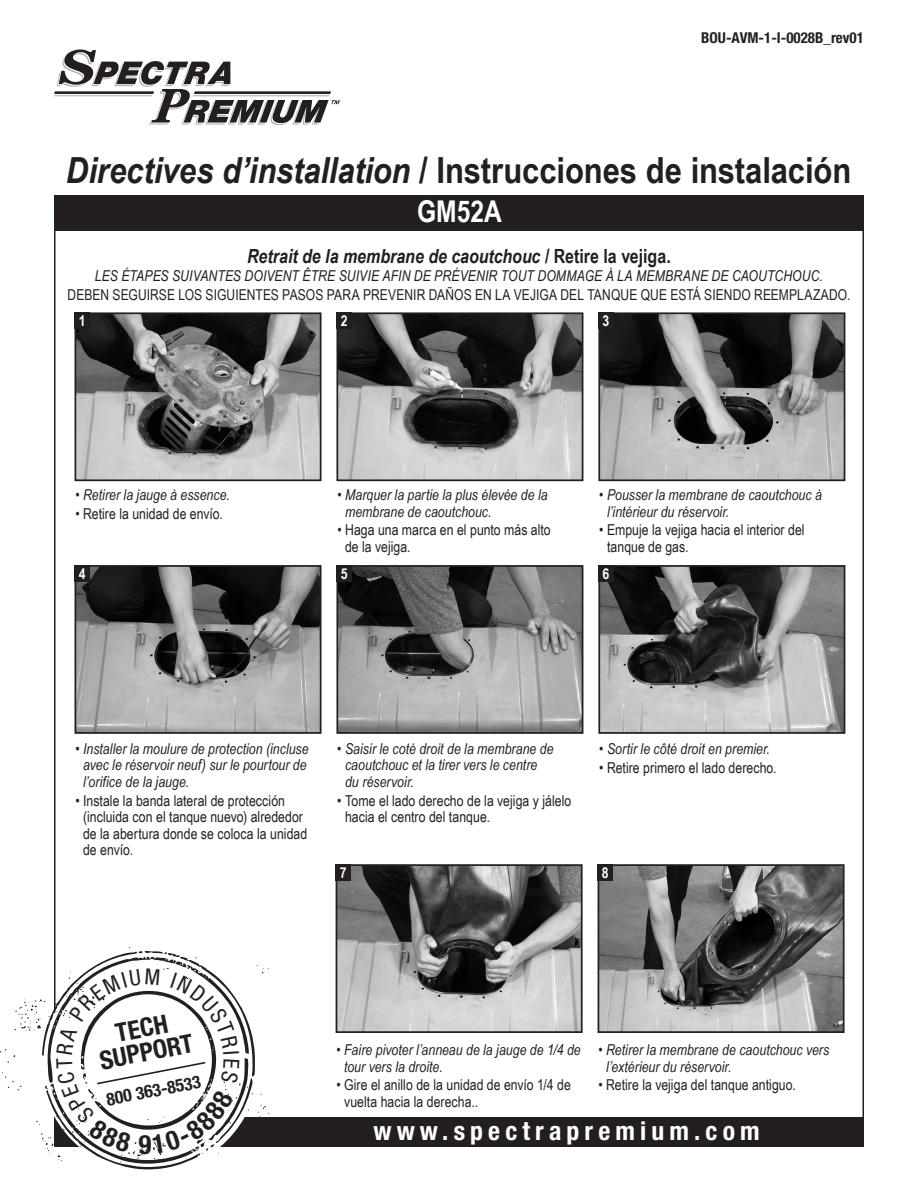
<style>
.page{position:relative;width:918px;height:1188px;background:#fff}
.page>*{position:absolute;margin:0;border:0;box-sizing:border-box;transform-origin:0 0}
.t1{font:700 36px "Arial Narrow";letter-spacing:-.005em;color:#231f20;scale:1.05 1}
.t2{font:700 30px "Arial Narrow";color:#fff}
.t3{font:700 condensed 25.8px "Helvetica Neue";letter-spacing:.2em;color:#fff}
.t4{font:700 condensed 25.8px/24.2px "Helvetica Neue";color:#231f20;text-align:center}
.t5{font:italic 700 19.5px "Arial Narrow";color:#231f20}
.t6{font:700 condensed 17.7px "Helvetica Neue";color:#231f20}
.t7{font:italic 15px/16.5px "Arial Narrow";letter-spacing:.005em;color:#231f20}
.t8{font:15px/16.5px "Arial Narrow";color:#231f20}
.t9{font:700 condensed 15px "Helvetica Neue";color:#231f20}
.t10{font:700 15px "Arial Narrow";color:#fff}
.s1{font-style:italic}
.s2{font-style:normal}
</style>
<div class="page">
<div style="left:54px;top:1117px;width:810px;height:29px;background:#231f20"></div>
<svg style="left:54px;top:50px;width:286px;height:75px"></svg>
<div style="left:54px;top:196px;width:810px;height:35px;background:#231f20"></div>
<svg style="left:0;top:947px;width:269px;height:222px"></svg>
<img style="left:339px;top:867px;width:241px;height:163px">
<div style="left:336px;top:864px;width:247px;height:169px;border:2px solid #231f20"></div>
<div style="left:336px;top:864px;width:15px;height:17px;background:#231f20"></div>
<img style="left:601px;top:867px;width:241px;height:163px">
<div style="left:598px;top:864px;width:247px;height:169px;border:2px solid #231f20"></div>
<div style="left:598px;top:864px;width:15px;height:17px;background:#231f20"></div>
<img style="left:78px;top:315px;width:241px;height:163px">
<div style="left:75px;top:312px;width:247px;height:169px;border:2px solid #231f20"></div>
<div style="left:75px;top:312px;width:15px;height:17px;background:#231f20"></div>
<img style="left:339px;top:315px;width:241px;height:163px">
<div style="left:336px;top:312px;width:247px;height:169px;border:2px solid #231f20"></div>
<div style="left:336px;top:312px;width:16px;height:17px;background:#231f20"></div>
<img style="left:601px;top:315px;width:241px;height:163px">
<div style="left:598px;top:312px;width:247px;height:169px;border:2px solid #231f20"></div>
<div style="left:598px;top:312px;width:16px;height:17px;background:#231f20"></div>
<img style="left:78px;top:568px;width:241px;height:163px">
<div style="left:75px;top:565px;width:247px;height:169px;border:2px solid #231f20"></div>
<div style="left:75px;top:565px;width:15px;height:17px;background:#231f20"></div>
<img style="left:339px;top:568px;width:241px;height:163px">
<div style="left:336px;top:565px;width:247px;height:169px;border:2px solid #231f20"></div>
<div style="left:336px;top:565px;width:16px;height:17px;background:#231f20"></div>
<img style="left:601px;top:568px;width:241px;height:163px">
<div style="left:598px;top:565px;width:247px;height:169px;border:2px solid #231f20"></div>
<div style="left:598px;top:565px;width:16px;height:17px;background:#231f20"></div>
<svg style="left:56px;top:968px;width:183px;height:186px"></svg>
<p class="t9" style="left:701px;top:29px;width:164px">BOU-AVM-1-I-0028B_rev01</p>
<h1 class="t1" style="left:66px;top:149px;width:750px"><span class="s1">Directives d’installation</span> / Instrucciones de instalación</h1>
<h2 class="t2" style="left:417px;top:194px;width:86px">GM52A</h2>
<h3 class="t5" style="left:247px;top:244px;width:425px">Retrait de la membrane de caoutchouc <span class="s2">/ Retire la vejiga.</span></h3>
<p class="t7" style="left:95px;top:268px;width:730px">LES ÉTAPES SUIVANTES DOIVENT ÊTRE SUIVIE AFIN DE PRÉVENIR TOUT DOMMAGE À LA MEMBRANE DE CAOUTCHOUC.</p>
<p class="t8" style="left:68px;top:286px;width:784px">DEBEN SEGUIRSE LOS SIGUIENTES PASOS PARA PREVENIR DAÑOS EN LA VEJIGA DEL TANQUE QUE ESTÁ SIENDO REEMPLAZADO.</p>
<p class="t10" style="left:79px;top:312px;width:8px">1</p>
<p class="t10" style="left:341px;top:312px;width:8px">2</p>
<p class="t10" style="left:603px;top:312px;width:8px">3</p>
<p class="t7" style="left:75px;top:487px;width:156px">• Retirer la jauge à essence.</p>
<p class="t8" style="left:75px;top:505px;width:149px">• Retire la unidad de envío.</p>
<p class="t7" style="left:345px;top:487px;width:204px;text-indent:-8px">• Marquer la partie la plus élevée de la membrane de caoutchouc.</p>
<p class="t8" style="left:345px;top:522px;width:207px;text-indent:-8px">• Haga una marca en el punto más alto de la vejiga.</p>
<p class="t7" style="left:607px;top:487px;width:216px;text-indent:-8px">• Pousser la membrane de caoutchouc à l’intérieur du réservoir.</p>
<p class="t8" style="left:607px;top:522px;width:199px;text-indent:-8px">• Empuje la vejiga hacia el interior del tanque de gas.</p>
<p class="t10" style="left:79px;top:565px;width:8px">4</p>
<p class="t10" style="left:341px;top:565px;width:8px">5</p>
<p class="t10" style="left:603px;top:565px;width:8px">6</p>
<p class="t7" style="left:83px;top:740px;width:227px;text-indent:-8px">• Installer la moulure de protection (incluse avec le réservoir neuf) sur le pourtour de l’orifice de la jauge.</p>
<p class="t8" style="left:83px;top:792px;width:226px;text-indent:-8px">• Instale la banda lateral de protección (incluida con el tanque nuevo) alrededor de la abertura donde se coloca la unidad de envío.</p>
<p class="t7" style="left:345px;top:740px;width:210px;text-indent:-8px">• Saisir le coté droit de la membrane de caoutchouc et la tirer vers le centre du réservoir.</p>
<p class="t8" style="left:345px;top:792px;width:228px;text-indent:-8px">• Tome el lado derecho de la vejiga y jálelo hacia el centro del tanque.</p>
<p class="t7" style="left:599px;top:740px;width:172px">• Sortir le côté droit en premier.</p>
<p class="t8" style="left:599px;top:759px;width:179px">• Retire primero el lado derecho.</p>
<p class="t10" style="left:340px;top:864px;width:8px">7</p>
<p class="t10" style="left:602px;top:864px;width:8px">8</p>
<h3 class="t4" style="left:93px;top:1025px;width:96px;rotate:-11deg">TECH<br>SUPPORT</h3>
<p class="t6" style="left:105px;top:1089px;width:97px;rotate:-11deg">800 363-8533</p>
<p class="t7" style="left:344px;top:1042px;width:238px;text-indent:-8px">• Faire pivoter l’anneau de la jauge de 1/4 de tour vers la droite.</p>
<p class="t8" style="left:344px;top:1077px;width:228px;text-indent:-8px">• Gire el anillo de la unidad de envío 1/4 de vuelta hacia la derecha..</p>
<p class="t7" style="left:606px;top:1042px;width:225px;text-indent:-8px">• Retirer la membrane de caoutchouc vers l’extérieur du réservoir.</p>
<p class="t8" style="left:598px;top:1077px;width:199px">• Retire la vejiga del tanque antiguo.</p>
<h3 class="t3" style="left:373px;top:1115px;width:388px">www.spectrapremium.com</h3>
</div>
